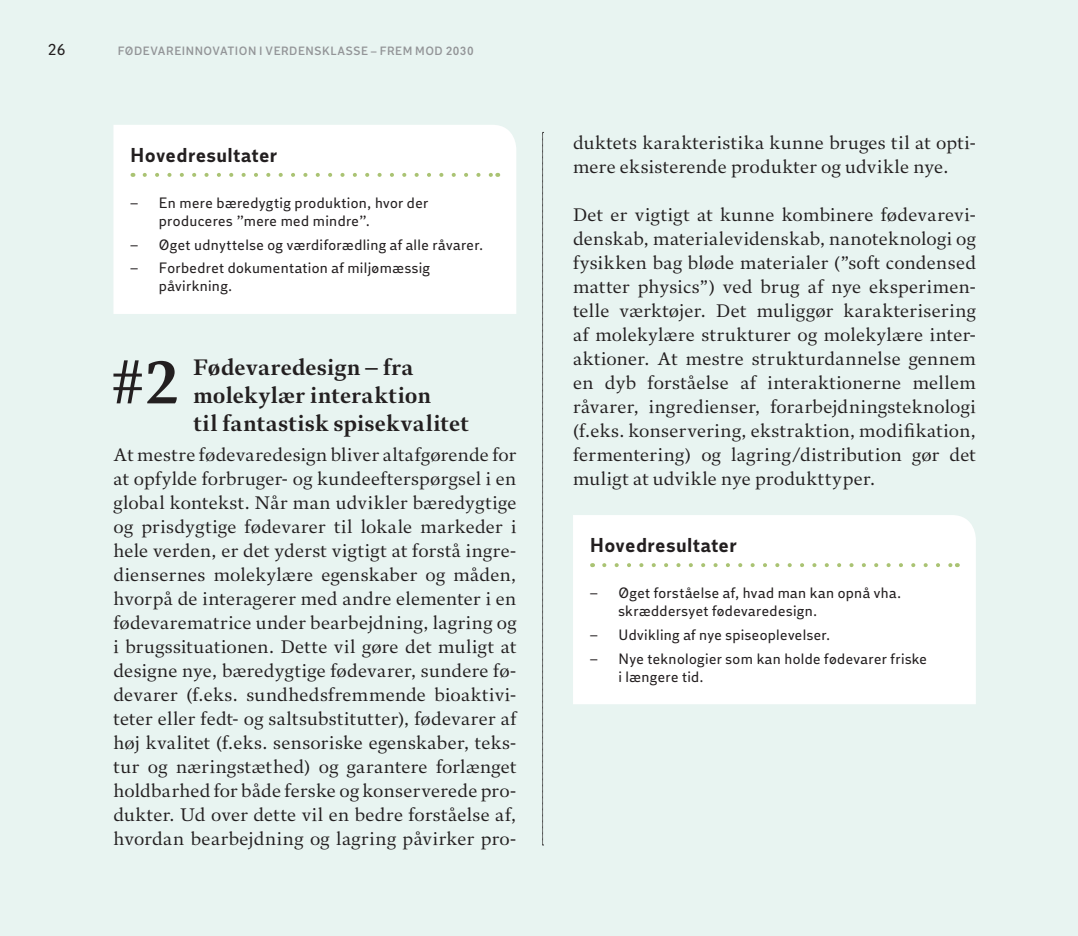
<style>
.page{position:relative;width:1078px;height:936px;background:#fff}
.page>*{position:absolute;margin:0;border:0;box-sizing:border-box;transform-origin:0 0}
.t1{font:700 61.6px "DI Serif";color:#231f20}
.t2{font:700 22px/28px "DI Serif";letter-spacing:.025em;color:#231f20}
.t3{font:700 20px "DI Sans";letter-spacing:.025em;color:#231f20}
.t4{font:18px/24px "DI Serif";letter-spacing:.025em;color:#231f20;text-align:justify}
.t5{font:16px "DI Sans";color:#231f20}
.t6{font:15px/18px "DI Sans";letter-spacing:.025em;color:#231f20}
.t7{font:600 12px "DI Sans";letter-spacing:.045em;color:#939598}
.s1{font-family:"DI Serif"}
</style>
<div class="page">
<div style="left:0;top:0;width:1077px;height:935px;background:#e8f4f1"></div>
<svg style="left:542px;top:132px;width:1px;height:713px"></svg>
<div style="left:573px;top:515px;width:402px;height:189px;background:#fff"></div>
<svg style="left:604px;top:563px;width:346px;height:4px"></svg>
<div style="left:113px;top:125px;width:403px;height:189px;background:#fff"></div>
<svg style="left:145px;top:173px;width:346px;height:4px"></svg>
<p class="t5" style="left:48px;top:40px;width:19px">26</p>
<p class="t7" style="left:118px;top:44px;width:357px">FØDEVAREINNOVATION I VERDENSKLASSE – FREM MOD 2030</p>
<p class="t3" style="left:130px;top:143px;width:148px">Hovedresultater</p>
<p class="t6" style="left:159px;top:194px;width:271px;text-indent:-28px"><span class="s1">–</span> En mere bæredygtig produktion, hvor der produceres ”mere med mindre”.</p>
<p class="t6" style="left:130px;top:236px;width:354px"><span class="s1">–</span> Øget udnyttelse og værdiforædling af alle råvarer.</p>
<p class="t6" style="left:159px;top:259px;width:273px;text-indent:-28px"><span class="s1">–</span> Forbedret dokumentation af miljømæssig påvirkning.</p>
<h1 class="t1" style="left:111px;top:343px;width:69px">#2</h1>
<p class="t2" style="left:193px;top:353px;width:276px">Fødevaredesign – fra molekylær interaktion<br>til fantastisk spisekvalitet</p>
<p class="t4" style="left:113px;top:442px;width:404px">At mestre fødevaredesign bliver altafgørende for at opfylde forbruger- og kundeefterspørgsel i en global kontekst. Når man udvikler bæredygtige og prisdygtige fødevarer til lokale markeder i hele verden, er det yderst vigtigt at forstå ingre&shy;diensernes molekylære egenskaber og måden, hvorpå de interagerer med andre elementer i en fødevarematrice under bearbejdning, lagring og i brugssituationen. Dette vil gøre det muligt at designe nye, bæredygtige fødevarer, sundere fø&shy;devarer (f.eks. sundhedsfremmende bioaktivi&shy;teter eller fedt- og saltsubstitutter), fødevarer af høj kvalitet (f.eks. sensoriske egenskaber, teks&shy;tur og næringstæthed) og garantere forlænget holdbarhed for både ferske og konserverede pro&shy;dukter. Ud over dette vil en bedre forståelse af, hvordan bearbejdning og lagring påvirker pro-</p>
<p class="t4" style="left:573px;top:130px;width:404px">duktets karakteristika kunne bruges til at opti&shy;mere eksisterende produkter og udvikle nye.</p>
<p class="t4" style="left:573px;top:202px;width:404px">Det er vigtigt at kunne kombinere fødevarevi&shy;denskab, materialevidenskab, nanoteknologi og fysikken bag bløde materialer (”soft condensed matter physics”) ved brug af nye eksperimen&shy;telle værktøjer. Det muliggør karakterisering af molekylære strukturer og molekylære inter&shy;aktioner. At mestre strukturdannelse gennem en dyb forståelse af interaktionerne mellem råvarer, ingredienser, forarbejdningsteknologi (f.eks. konservering, ekstraktion, modifikation, fermentering) og lagring/distribution gør det muligt at udvikle nye produkttyper.</p>
<p class="t3" style="left:590px;top:533px;width:148px">Hovedresultater</p>
<p class="t6" style="left:618px;top:584px;width:284px;text-indent:-28px"><span class="s1">–</span> Øget forståelse af, hvad man kan opnå vha. skræddersyet fødevaredesign.</p>
<p class="t6" style="left:590px;top:626px;width:242px"><span class="s1">–</span> Udvikling af nye spiseoplevelser.</p>
<p class="t6" style="left:618px;top:649px;width:310px;text-indent:-28px"><span class="s1">–</span> Nye teknologier som kan holde fødevarer friske i længere tid.</p>
</div>
